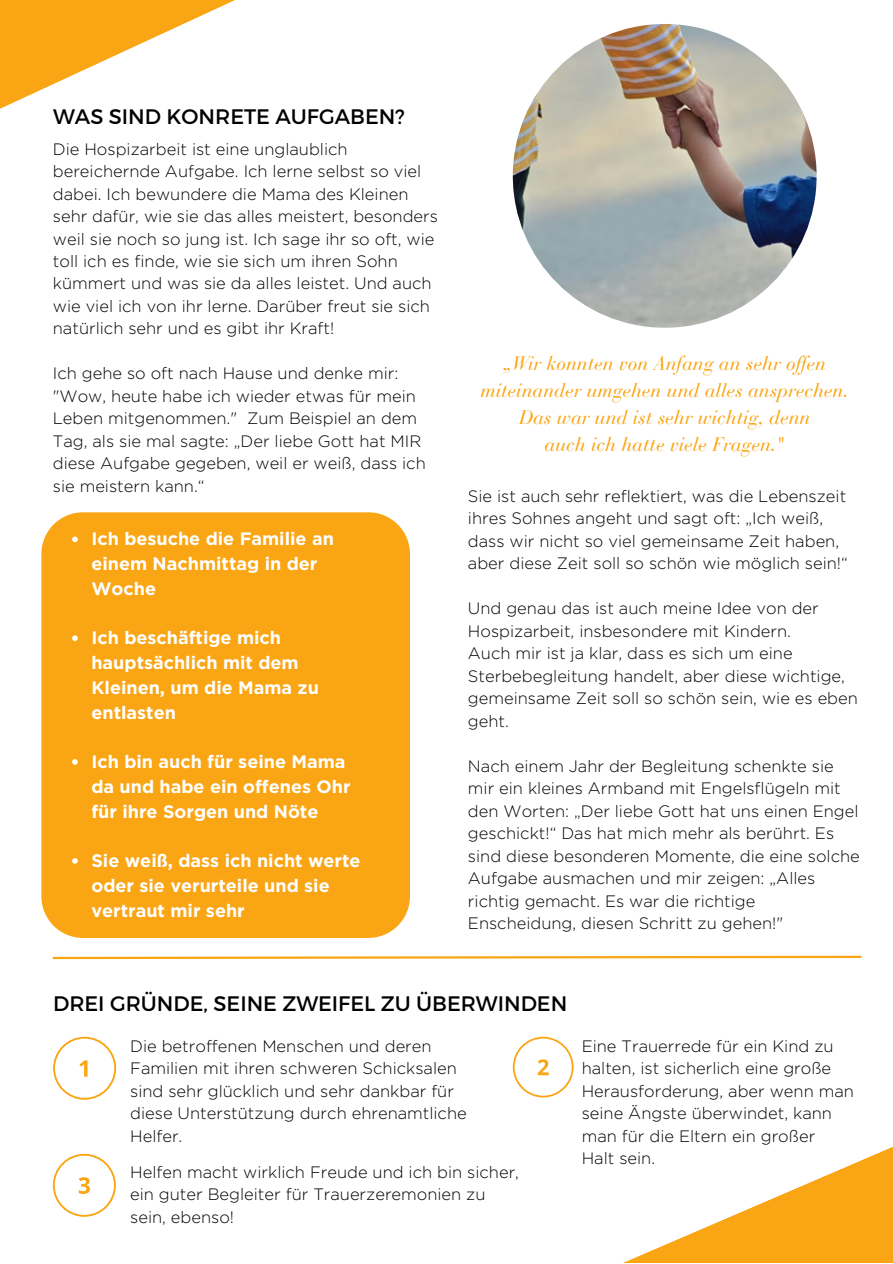
<style>
.page{position:relative;width:893px;height:1264px;background:#fff}
.page>*{position:absolute;margin:0;border:0;box-sizing:border-box;transform-origin:0 0}
.t1{font:21px "Montserrat";color:#000}
.t2{font:19.5px/27px "Bauer Bodoni Italic Os F";color:#faa514;text-align:center}
.t3{font:700 18px/24.8px "Gotham";color:#fff}
.t4{font:300 16.5px/22.5px "Gotham";color:#000}
</style>
<div class="page">
<svg style="left:0;top:0;width:652px;height:328px"></svg>
<svg style="left:538px;top:1062px;width:354px;height:200px"></svg>
<img style="left:512px;top:24px;width:304px;height:304px;border-radius:50%">
<div style="left:41px;top:512px;width:368px;height:425px;background:#faa514"></div>
<svg style="left:52px;top:955px;width:810px;height:5px"></svg>
<svg style="left:53px;top:1036px;width:63px;height:63px"></svg>
<svg style="left:512px;top:1036px;width:61px;height:61px"></svg>
<svg style="left:53px;top:1153px;width:63px;height:63px"></svg>
<svg style="left:72px;top:536px;width:6px;height:6px"></svg>
<svg style="left:72px;top:635px;width:6px;height:6px"></svg>
<svg style="left:72px;top:759px;width:6px;height:5px"></svg>
<svg style="left:72px;top:858px;width:6px;height:5px"></svg>
<p class="t1" style="left:53px;top:103px;width:353px">WAS SIND KONRETE AUFGABEN?</p>
<p class="t4" style="left:53px;top:137px;width:386px">Die Hospizarbeit ist eine unglaublich bereichernde Aufgabe. Ich lerne selbst so viel dabei. Ich bewundere die Mama des Kleinen sehr dafür, wie sie das alles meistert, besonders weil sie noch so jung ist. Ich sage ihr so oft, wie toll ich es finde, wie sie sich um ihren Sohn kümmert und was sie da alles leistet. Und auch wie viel ich von ihr lerne. Darüber freut sie sich natürlich sehr und es gibt ihr Kraft!</p>
<p class="t4" style="left:53px;top:362px;width:374px">Ich gehe so oft nach Hause und denke mir: "Wow, heute habe ich wieder etwas für mein Leben mitgenommen." Zum Beispiel an dem Tag, als sie mal sagte: „Der liebe Gott hat MIR diese Aufgabe gegeben, weil er weiß, dass ich sie meistern kann.“</p>
<p class="t3" style="left:91px;top:526px;width:244px">Ich besuche die Familie an einem Nachmittag in der<br>Woche</p>
<p class="t3" style="left:91px;top:625px;width:229px">Ich beschäftige mich hauptsächlich mit dem<br>Kleinen, um die Mama zu entlasten</p>
<p class="t3" style="left:91px;top:749px;width:260px">Ich bin auch für seine Mama da und habe ein offenes Ohr für ihre Sorgen und Nöte</p>
<p class="t3" style="left:91px;top:848px;width:271px">Sie weiß, dass ich nicht werte oder sie verurteile und sie vertraut mir sehr</p>
<p class="t2" style="left:480px;top:352px;width:370px">„Wir konnten von Anfang an sehr of en miteinander umgehen und alles ansprechen.<br>Das war und ist sehr wichtig, denn</p>
<p class="t2" style="left:544px;top:433px;width:242px">auch ich hatte viele Fragen."</p>
<p class="t4" style="left:468px;top:484px;width:381px">Sie ist auch sehr reflektiert, was die Lebenszeit ihres Sohnes angeht und sagt oft: „Ich weiß, dass wir nicht so viel gemeinsame Zeit haben, aber diese Zeit soll so schön wie möglich sein!“</p>
<p class="t4" style="left:468px;top:597px;width:352px">Und genau das ist auch meine Idee von der<br>Hospizarbeit, insbesondere mit Kindern.</p>
<p class="t4" style="left:468px;top:642px;width:391px">Auch mir ist ja klar, dass es sich um eine Sterbebegleitung handelt, aber diese wichtige, gemeinsame Zeit soll so schön sein, wie es eben geht.</p>
<p class="t4" style="left:468px;top:754px;width:393px">Nach einem Jahr der Begleitung schenkte sie mir ein kleines Armband mit Engelsflügeln mit den Worten: „Der liebe Gott hat uns einen Engel geschickt!“ Das hat mich mehr als berührt. Es sind diese besonderen Momente, die eine solche Aufgabe ausmachen und mir zeigen: „Alles richtig gemacht. Es war die richtige Enscheidung, diesen Schritt zu gehen!"</p>
<p class="t1" style="left:53px;top:989px;width:515px">DREI GRÜNDE, SEINE ZWEIFEL ZU ÜBERWINDEN</p>
<p class="t4" style="left:130px;top:1034px;width:338px">Die betroffenen Menschen und deren Familien mit ihren schweren Schicksalen sind sehr glücklich und sehr dankbar für diese Unterstützung durch ehrenamtliche Helfer.</p>
<p class="t4" style="left:581px;top:1034px;width:274px">Eine Trauerrede für ein Kind zu halten, ist sicherlich eine große<br>Herausforderung, aber wenn man seine Ängste überwindet, kann man für die Eltern ein großer</p>
<p class="t4" style="left:581px;top:1147px;width:75px">Halt sein.</p>
<p class="t4" style="left:130px;top:1160px;width:390px">Helfen macht wirklich Freude und ich bin sicher, ein guter Begleiter für Trauerzeremonien zu sein, ebenso!</p>
</div>
